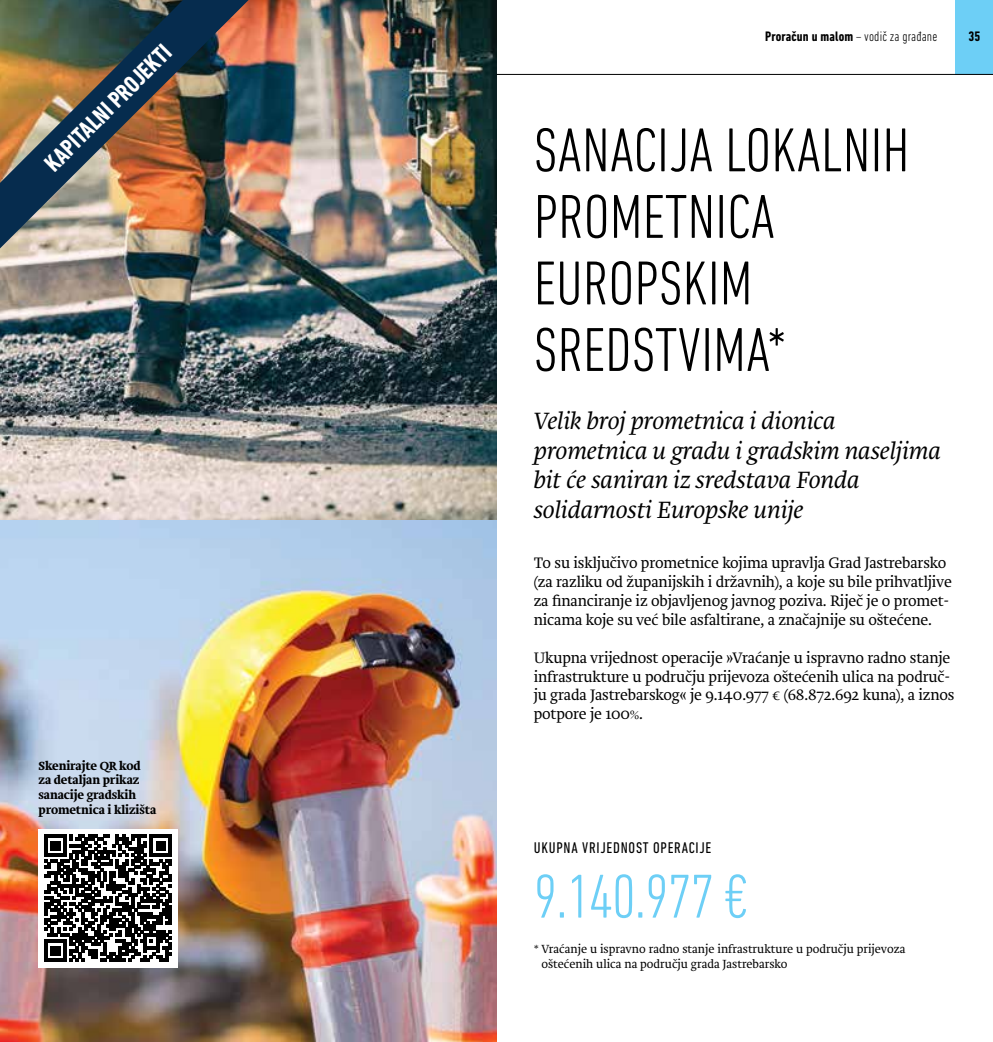
<style>
.page{position:relative;width:993px;height:1042px;background:#fff}
.page>*{position:absolute;margin:0;border:0;box-sizing:border-box;transform-origin:0 0}
.t1{font:300 condensed 63px/66.5px "DIN Next LT Pro";color:#000}
.t2{font:300 condensed 63px "DIN Next LT Pro";letter-spacing:-.01em;color:#6dcff6}
.t3{font:italic 300 24.5px/29.4px "Brioni Pro";letter-spacing:-.01em;color:#000}
.t4{font:700 condensed 24.5px "DIN Next LT Pro";color:#fff}
.t5{font:300 15.75px/18.9px "Brioni Pro";letter-spacing:-.01em;color:#000}
.t6{font:condensed 15.75px "DIN Next LT Pro";letter-spacing:.05em;color:#000}
.t7{font:300 condensed 14px "DIN Next LT Pro";letter-spacing:.01em;color:#000}
.t8{font:700 condensed 14px "DIN Next LT Pro";color:#000}
.t9{font:300 12.25px/14.7px "Brioni Pro";color:#000}
.t10{font:700 12.25px/14.7px "Brioni Pro";letter-spacing:-.01em;color:#000}
.s1{font-weight:700}
</style>
<div class="page">
<div style="left:955px;top:0;width:37px;height:74px;background:#6dcff6"></div>
<img style="left:0;top:0;width:496px;height:521px">
<img style="left:0;top:521px;width:496px;height:521px">
<hr style="left:496px;top:74px;width:496px;height:1px;background:#000">
<img style="left:0;top:0;width:248px;height:248px">
<div style="left:39px;top:828px;width:138px;height:139px;background:#fff"></div>
<svg style="left:45px;top:835px;width:126px;height:126px"></svg>
<h2 class="t4" style="left:39px;top:157px;width:169px;rotate:-45deg">KAPITALNI PROJEKTI</h2>
<p class="t10" style="left:39px;top:758px;width:119px">Skenirajte QR kod za detaljan prikaz sanacije gradskih prometnica i klizišta</p>
<p class="t7" style="left:765px;top:29px;width:173px"><span class="s1">Proračun u malom</span> – vodič za građane</p>
<p class="t8" style="left:968px;top:29px;width:13px">35</p>
<h1 class="t1" style="left:533px;top:116px;width:377px">SANACIJA LOKALNIH<br>PROMETNICA<br>EUROPSKIM<br>SREDSTVIMA*</h1>
<h2 class="t3" style="left:533px;top:407px;width:409px">Velik broj prometnica i dionica prometnica u gradu i gradskim naseljima bit će saniran iz sredstava Fonda solidarnosti Europske unije</h2>
<p class="t5" style="left:533px;top:553px;width:419px">To su isključivo prometnice kojima upravlja Grad Jastrebarsko (za razliku od županijskih i državnih), a koje su bile prihvatljive za financiranje iz objavljenog javnog poziva. Riječ je o promet&shy;nicama koje su već bile asfaltirane, a značajnije su oštećene.</p>
<p class="t5" style="left:533px;top:648px;width:422px">Ukupna vrijednost operacije »Vraćanje u ispravno radno stanje infrastrukture u području prijevoza oštećenih ulica na područ&shy;ju grada Jastrebarskog« je 9.140.977 € (68.872.692 kuna), a iznos potpore je 100%.</p>
<p class="t6" style="left:533px;top:838px;width:179px">UKUPNA VRIJEDNOST OPERACIJE</p>
<h1 class="t2" style="left:533px;top:860px;width:215px">9.140.977 €</h1>
<p class="t9" style="left:541px;top:941px;width:365px;text-indent:-8px">* Vraćanje u ispravno radno stanje infrastrukture u području prijevoza oštećenih ulica na području grada Jastrebarsko</p>
</div>
